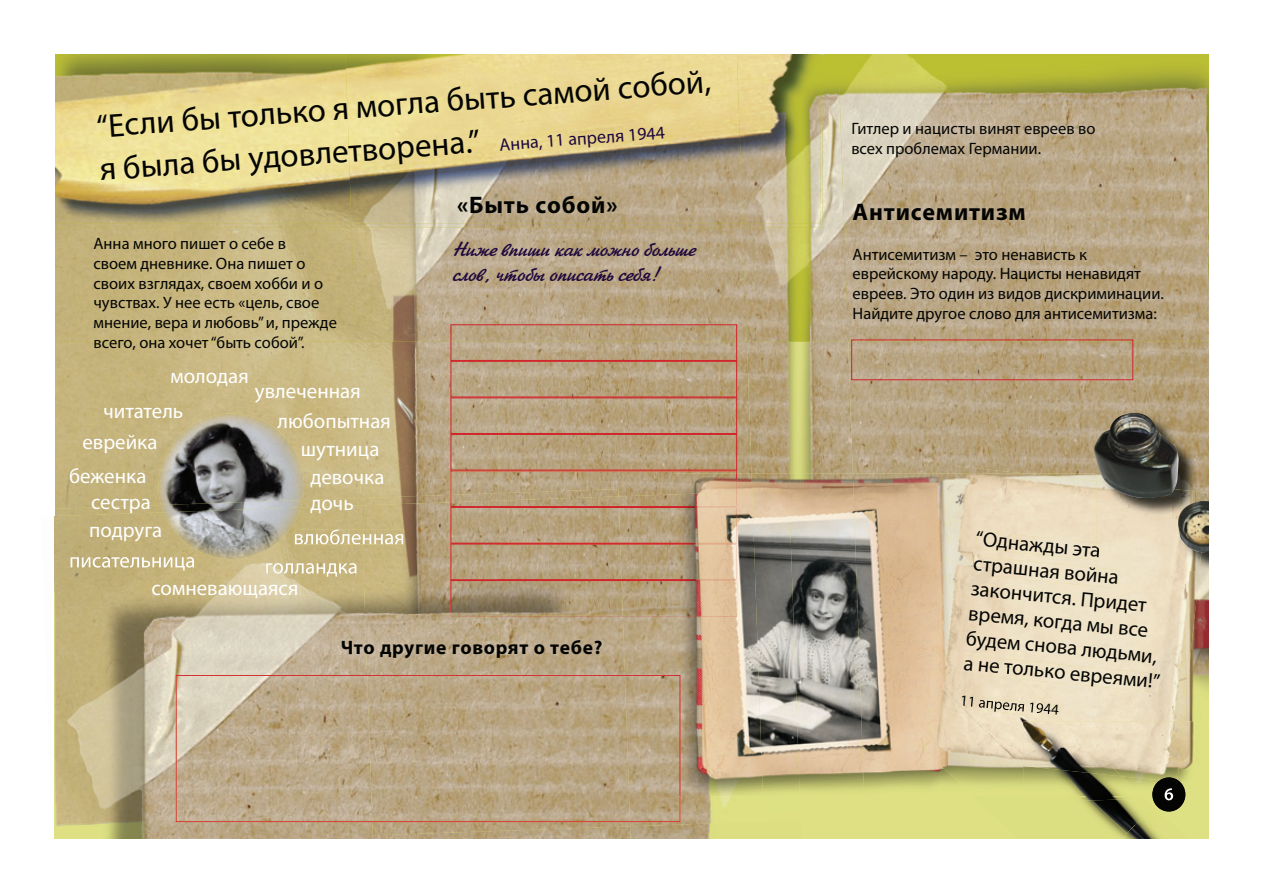
<style>
.page{position:relative;width:1263px;height:893px;background:#fff}
.page>*{position:absolute;margin:0;border:0;box-sizing:border-box;transform-origin:0 0}
.t1{font:33px/43.3px "Myriad Pro";color:#040503}
.t2{font:700 24px "Myriad Pro";letter-spacing:.035em;color:#040503}
.t3{font:21px/25.2px "Zhikharev TT";color:#1e083e}
.t4{font:20.85px/30px "Myriad Pro";color:#fff}
.t5{font:20.85px/25px "Myriad Pro";color:#040503}
.t6{font:700 19.5px "Myriad Pro";letter-spacing:.035em;color:#040503}
.t7{font:16.5px/19.8px "Myriad Pro";color:#040503}
.s1{font-size:18px;color:#1e083e}
</style>
<div class="page">
<img style="left:55px;top:341px;width:300px;height:157px">
<img style="left:55px;top:227px;width:297px;height:114px">
<img style="left:499px;top:341px;width:366px;height:479px">
<img style="left:352px;top:227px;width:391px;height:114px">
<img style="left:498px;top:341px;width:1px;height:127px">
<img style="left:498px;top:227px;width:1px;height:114px">
<img style="left:355px;top:341px;width:143px;height:157px">
<img style="left:361px;top:495px;width:89px;height:7px">
<img style="left:864px;top:341px;width:345px;height:467px">
<img style="left:848px;top:54px;width:361px;height:287px">
<img style="left:747px;top:341px;width:117px;height:470px">
<img style="left:743px;top:54px;width:105px;height:287px">
<div style="left:450px;top:324px;width:287px;height:37px;border:1px solid #d3232a"></div>
<div style="left:450px;top:361px;width:287px;height:36px;border:1px solid #d3232a"></div>
<div style="left:450px;top:397px;width:287px;height:37px;border:1px solid #d3232a"></div>
<div style="left:450px;top:434px;width:287px;height:36px;border:1px solid #d3232a"></div>
<div style="left:851px;top:339px;width:282px;height:41px;border:1px solid #d3232a"></div>
<img style="left:55px;top:54px;width:296px;height:173px">
<img style="left:351px;top:223px;width:392px;height:4px">
<img style="left:743px;top:54px;width:79px;height:173px">
<img style="left:345px;top:54px;width:392px;height:169px">
<img style="left:498px;top:54px;width:1px;height:169px">
<img style="left:737px;top:54px;width:84px;height:169px">
<img style="left:158px;top:486px;width:145px;height:19px">
<img style="left:161px;top:500px;width:142px;height:5px">
<img style="left:631px;top:820px;width:170px;height:19px">
<img style="left:630px;top:617px;width:170px;height:209px">
<img style="left:499px;top:826px;width:132px;height:13px">
<img style="left:54px;top:505px;width:444px;height:334px">
<img style="left:498px;top:617px;width:132px;height:214px">
<img style="left:361px;top:502px;width:137px;height:333px">
<img style="left:763px;top:796px;width:37px;height:16px">
<img style="left:163px;top:507px;width:138px;height:52px">
<img style="left:295px;top:529px;width:67px;height:15px">
<img style="left:362px;top:529px;width:41px;height:15px">
<img style="left:266px;top:563px;width:91px;height:14px">
<img style="left:71px;top:557px;width:123px;height:14px">
<svg style="left:176px;top:675px;width:504px;height:147px;background:#bca787"></svg>
<img style="left:737px;top:474px;width:14px;height:18px">
<img style="left:864px;top:474px;width:62px;height:322px">
<img style="left:751px;top:474px;width:113px;height:322px">
<svg style="left:450px;top:470px;width:287px;height:147px;background:#b49877"></svg>
<img style="left:1199px;top:571px;width:10px;height:150px">
<img style="left:674px;top:492px;width:78px;height:304px">
<img style="left:752px;top:490px;width:48px;height:306px">
<img style="left:674px;top:492px;width:63px;height:124px">
<img style="left:674px;top:675px;width:6px;height:121px">
<img style="left:955px;top:466px;width:71px;height:8px">
<img style="left:926px;top:474px;width:45px;height:232px">
<img style="left:1017px;top:571px;width:182px;height:150px">
<img style="left:971px;top:474px;width:46px;height:181px">
<img style="left:1017px;top:474px;width:76px;height:57px">
<img style="left:975px;top:531px;width:121px;height:25px">
<img style="left:973px;top:556px;width:146px;height:32px">
<img style="left:963px;top:655px;width:197px;height:37px">
<img style="left:1185px;top:799px;width:24px;height:40px">
<img style="left:1145px;top:796px;width:64px;height:3px">
<img style="left:1152px;top:796px;width:33px;height:10px">
<img style="left:1142px;top:721px;width:67px;height:75px">
<svg style="left:1164px;top:788px;width:9px;height:12px"></svg>
<img style="left:1122px;top:721px;width:61px;height:59px">
<img style="left:1159px;top:777px;width:18px;height:5px">
<img style="left:970px;top:676px;width:75px;height:20px">
<img style="left:989px;top:663px;width:30px;height:16px">
<img style="left:981px;top:804px;width:42px;height:35px">
<img style="left:973px;top:796px;width:172px;height:8px">
<img style="left:922px;top:742px;width:101px;height:54px">
<img style="left:926px;top:706px;width:138px;height:60px">
<img style="left:961px;top:696px;width:97px;height:22px">
<div style="left:1023px;top:800px;width:98px;height:39px;background:#dbde81"></div>
<img style="left:1121px;top:806px;width:67px;height:33px">
<img style="left:1092px;top:799px;width:61px;height:34px">
<img style="left:1023px;top:766px;width:119px;height:30px">
<img style="left:1023px;top:721px;width:99px;height:55px">
<img style="left:1096px;top:552px;width:111px;height:19px">
<img style="left:1096px;top:552px;width:5px;height:9px">
<img style="left:1096px;top:568px;width:23px;height:3px">
<img style="left:1093px;top:413px;width:116px;height:139px">
<h1 class="t1" style="left:95px;top:103px;width:617px;rotate:-4deg">“Если бы только я могла быть самой собой, я была бы удовлетворена.” <span class="s1">Анна, 11 апреля 1944</span></h1>
<h2 class="t2" style="left:457px;top:189px;width:162px">«Быть собой»</h2>
<p class="t3" style="left:452px;top:239px;width:244px">Ниже впиши как можно больше слов, чтобы описать себя!</p>
<p class="t7" style="left:94px;top:233px;width:245px">Анна много пишет о себе в<br>своем дневнике. Она пишет о своих взглядах, своем хобби и о чувствах. У нее есть «цель, свое мнение, вера и любовь” и, прежде всего, она хочет “быть собой”.</p>
<p class="t4" style="left:170px;top:361px;width:80px">молодая</p>
<p class="t4" style="left:278px;top:376px;width:115px;text-indent:-23px">увлеченная любопытная</p>
<p class="t4" style="left:103px;top:396px;width:82px">читатель</p>
<p class="t4" style="left:83px;top:426px;width:77px">еврейка</p>
<p class="t4" style="left:69px;top:460px;width:79px">беженка</p>
<p class="t4" style="left:89px;top:488px;width:74px;line-height:27.9px">сестра подруга</p>
<p class="t4" style="left:301px;top:433px;width:80px">шутница</p>
<p class="t4" style="left:310px;top:462px;width:76px">девочка</p>
<p class="t4" style="left:310px;top:487px;width:45px">дочь</p>
<p class="t4" style="left:151px;top:572px;width:149px">сомневающаяся</p>
<p class="t6" style="left:341px;top:635px;width:263px">Что другие говорят о тебе?</p>
<p class="t7" style="left:851px;top:119px;width:246px">Гитлер и нацисты винят евреев во всех проблемах Германии.</p>
<h2 class="t2" style="left:853px;top:196px;width:175px">Антисемитизм</h2>
<p class="t7" style="left:853px;top:244px;width:313px">Антисемитизм – это ненависть к еврейскому народу. Нацисты ненавидят евреев. Это один из видов дискриминации.<br>Найдите другое слово для антисемитизма:</p>
<p class="t5" style="left:976px;top:526px;width:199px;rotate:5deg">“Однажды эта страшная война закончится. Придет время, когда мы все будем снова людьми, а не только евреями!”</p>
</div>
